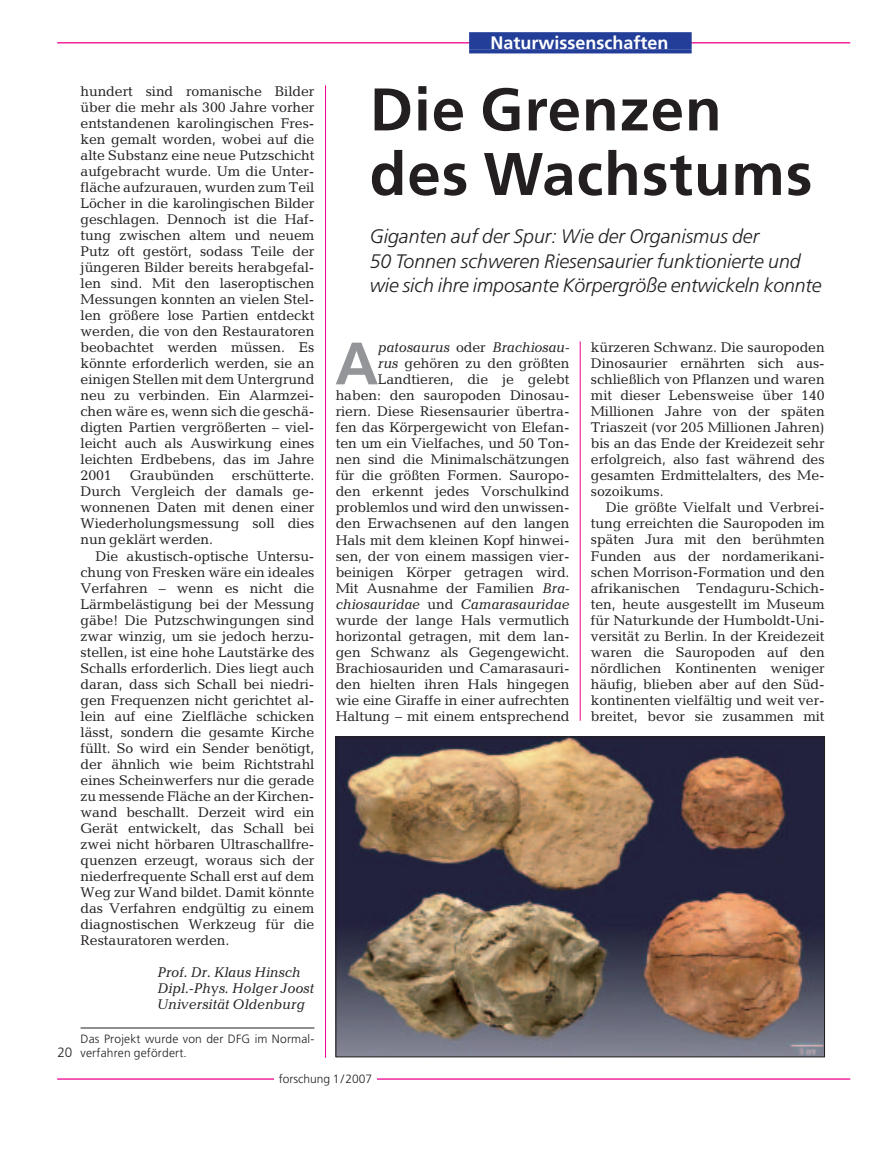
<style>
.page{position:relative;width:893px;height:1149px;background:#fff}
.page>*{position:absolute;margin:0;border:0;box-sizing:border-box;transform-origin:0 0}
.t1{font:700 60px/64.5px "Frutiger";letter-spacing:.015em;color:#231f20}
.t2{font:700 59.7px "Frutiger";color:#939598}
.t3{font:italic 300 19.5px/24.6px "Frutiger";color:#231f20}
.t4{font:700 18px "Frutiger";color:#fff}
.t5{font:italic 14.25px/16px "Candida";letter-spacing:-.005em;color:#231f20}
.t6{font:14.1px/16px "Candida";letter-spacing:-.005em;color:#231f20;text-align:justify}
.t7{font:300 13.5px "Frutiger";color:#231f20}
.t8{font:300 12px/13.8px "Frutiger";letter-spacing:.015em;color:#231f20}
.s1{font-style:italic}
</style>
<div class="page">
<hr style="left:57px;top:42px;width:793px;height:1px;background:#ed028c">
<hr style="left:57px;top:1078px;width:793px;height:1px;background:#ed028c">
<hr style="left:325px;top:85px;width:1px;height:972px;background:#ed028c">
<hr style="left:580px;top:341px;width:1px;height:379px;background:#ed028c">
<div style="left:275px;top:1073px;width:102px;height:16px;background:#fff"></div>
<img style="left:338px;top:738px;width:485px;height:316px">
<div style="left:336px;top:736px;width:489px;height:320px;border:1px solid #231f20"></div>
<div style="left:469px;top:32px;width:223px;height:17px;background:#233e98"></div>
<svg style="left:469px;top:49px;width:223px;height:4px"></svg>
<hr style="left:81px;top:1027px;width:233px;height:1px;background:#231f20">
<p class="t4" style="left:490px;top:36px;width:179px">Naturwissenschaften</p>
<p class="t7" style="left:58px;top:1046px;width:16px">20</p>
<p class="t6" style="left:81px;top:85px;width:235px">hundert sind romanische Bilder über die mehr als 300 Jahre vorher entstandenen karolingischen Fres&shy;ken gemalt worden, wobei auf die alte Substanz eine neue Putzschicht aufgebracht wurde. Um die Unter&shy;fläche aufzurauen, wurden zum Teil Löcher in die karolingischen Bilder geschlagen. Dennoch ist die Haf&shy;tung zwischen altem und neuem Putz oft gestört, sodass Teile der jüngeren Bilder bereits herabgefal&shy;len sind. Mit den laseroptischen Messungen konnten an vielen Stel&shy;len größere lose Partien entdeckt werden, die von den Restauratoren beobachtet werden müssen. Es könnte erforderlich werden, sie an einigen Stellen mit dem Untergrund neu zu verbinden. Ein Alarmzei&shy;chen wäre es, wenn sich die geschä&shy;digten Partien vergrößerten – viel&shy;leicht auch als Auswirkung eines leichten Erdbebens, das im Jahre 2001</p>
<p class="t6" style="left:81px;top:469px;width:235px;text-indent:151px">erschütterte.<br>Durch Vergleich der damals ge&shy;wonnenen Daten mit denen einer Wiederholungsmessung soll dies nun geklärt werden.</p>
<p class="t6" style="left:81px;top:549px;width:235px;text-indent:15px">Die akustisch-optische Untersu&shy;chung von Fresken wäre ein ideales Verfahren – wenn es nicht die Lärmbelästigung bei der Messung gäbe! Die Putzschwingungen sind zwar winzig, um sie jedoch herzu&shy;stellen, ist eine hohe Lautstärke des Schalls erforderlich. Dies liegt auch daran, dass sich Schall bei niedri&shy;gen Frequenzen nicht gerichtet al&shy;lein auf eine Zielfläche schicken lässt, sondern die gesamte Kirche füllt. So wird ein Sender benötigt, der ähnlich wie beim Richtstrahl eines Scheinwerfers nur die gerade zu messende Fläche an der Kirchen&shy;wand beschallt. Derzeit wird ein Gerät entwickelt, das Schall bei zwei nicht hörbaren Ultraschallfre&shy;quenzen erzeugt, woraus sich der niederfrequente Schall erst auf dem Weg zur Wand bildet. Damit könnte das Verfahren endgültig zu einem diagnostischen Werkzeug für die Restauratoren werden.</p>
<p class="t5" style="left:157px;top:965px;width:159px">Prof. Dr. Klaus Hinsch<br>Dipl.-Phys. Holger Joost<br>Universität Oldenburg</p>
<p class="t8" style="left:81px;top:1032px;width:235px">Das Projekt wurde von der DFG im Normal&shy;verfahren gefördert.</p>
<p class="t6" style="left:130px;top:469px;width:86px">Graubünden</p>
<h1 class="t1" style="left:370px;top:82px;width:444px">Die Grenzen des Wachstums</h1>
<h3 class="t3" style="left:370px;top:225px;width:453px">Giganten auf der Spur: Wie der Organismus der<br>50 Tonnen schweren Riesensaurier funktionierte und wie sich ihre imposante Körpergröße entwickeln konnte</h3>
<p class="t6" style="left:336px;top:341px;width:235px;text-align:right"><span class="s1">patosaurus</span> oder <span class="s1">Brachiosau-<br>rus</span> gehören zu den größten<br>Landtieren, die je gelebt haben: den sauropoden Dinosau&shy;riern. Diese Riesensaurier übertra&shy;fen das Körpergewicht von Elefan&shy;ten um ein Vielfaches, und 50 Ton&shy;nen sind die Minimalschätzungen für die größten Formen. Sauropo&shy;den erkennt jedes Vorschulkind problemlos und wird den unwissen&shy;den Erwachsenen auf den langen<br>Hals mit dem kleinen Kopf hinwei&shy;sen, der von einem massigen vier&shy;beinigen Körper getragen wird.<br>Mit Ausnahme der Familien <span class="s1">Bra&shy;chiosauridae</span> und <span class="s1">Camarasauridae </span>wurde der lange Hals vermutlich horizontal getragen, mit dem lan&shy;gen Schwanz als Gegengewicht.<br>Brachiosauriden und Camarasauri&shy;den hielten ihren Hals hingegen wie eine Giraffe in einer aufrechten<br>Haltung – mit einem entsprechend</p>
<p class="t6" style="left:591px;top:341px;width:235px">kürzeren Schwanz. Die sauropoden Dinosaurier ernährten sich aus&shy;schließlich von Pflanzen und waren mit dieser Lebensweise über 140<br>Millionen Jahre von der späten Triaszeit (vor 205 Millionen Jahren) bis an das Ende der Kreidezeit sehr erfolgreich, also fast während des gesamten Erdmittelalters, des Me&shy;sozoikums.</p>
<h2 class="t2" style="left:335px;top:339px;width:45px">A</h2>
<p class="t6" style="left:591px;top:501px;width:235px;text-indent:15px">Die größte Vielfalt und Verbrei&shy;tung erreichten die Sauropoden im späten Jura mit den berühmten Funden aus der nordamerikani&shy;schen Morrison-Formation und den afrikanischen Tendaguru-Schich&shy;ten, heute ausgestellt im Museum für Naturkunde der Humboldt-Uni&shy;versität zu Berlin. In der Kreidezeit waren die Sauropoden auf den nördlichen Kontinenten weniger häufig, blieben aber auf den Süd&shy;kontinenten vielfältig und weit ver&shy;breitet, bevor sie zusammen mit</p>
<p class="t8" style="left:279px;top:1072px;width:95px">forschung 1/2007</p>
</div>
